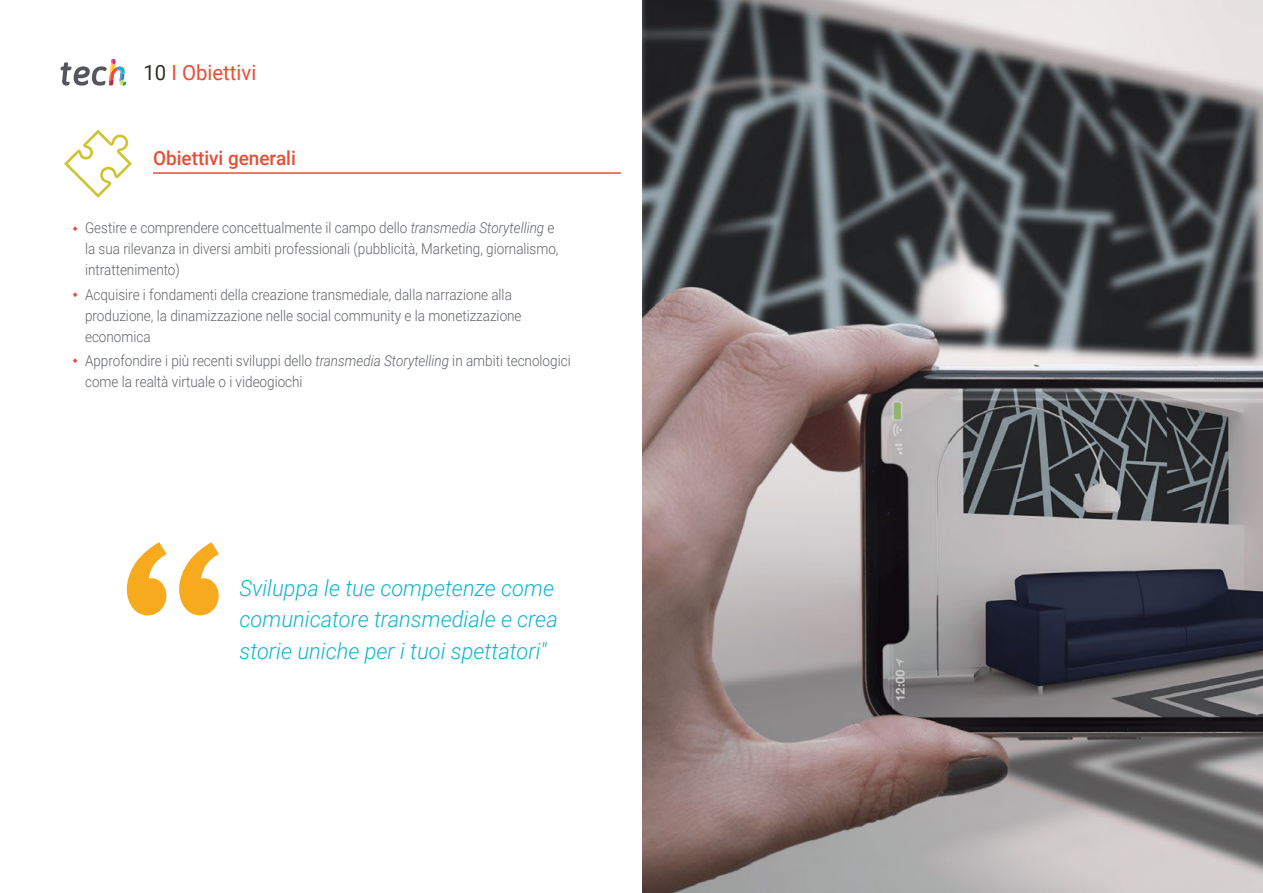
<style>
.page{position:relative;width:1263px;height:893px;background:#fff}
.page>*{position:absolute;margin:0;border:0;box-sizing:border-box;transform-origin:0 0}
.t1{font:italic 300 22.5px/31.5px "Roboto";color:#0fb6cf}
.t2{font:21px "Roboto";color:#e94d35}
.t3{font:500 19.5px "Roboto";color:#e94d35}
.t4{font:300 15px/21px "Roboto";color:#61646a;scale:.9 1}
.s1{color:#312e20}
.s2{font-style:italic}
</style>
<div class="page">
<hr style="left:153px;top:173px;width:468px;height:1px;background:#e94d35">
<svg style="left:64px;top:130px;width:68px;height:68px"></svg>
<svg style="left:61px;top:59px;width:65px;height:27px"></svg>
<img style="left:642px;top:0;width:621px;height:893px">
<svg style="left:127px;top:542px;width:92px;height:73px"></svg>
<h2 class="t2" style="left:144px;top:57px;width:114px"><span class="s1">10</span> I Obiettivi</h2>
<h3 class="t3" style="left:153px;top:144px;width:144px">Obiettivi generali</h3>
<p class="t4" style="left:85px;top:217px;width:528px">Gestire e comprendere concettualmente il campo dello <span class="s2">transmedia Storytelling</span> e la sua rilevanza in diversi ambiti professionali (pubblicità, Marketing, giornalismo, intrattenimento)</p>
<p class="t4" style="left:85px;top:283px;width:487px">Acquisire i fondamenti della creazione transmediale, dalla narrazione alla produzione, la dinamizzazione nelle social community e la monetizzazione economica</p>
<p class="t4" style="left:85px;top:349px;width:541px">Approfondire i più recenti sviluppi dello <span class="s2">transmedia Storytelling</span> in ambiti tecnologici come la realtà virtuale o i videogiochi</p>
<h1 class="t1" style="left:239px;top:571px;width:320px">Sviluppa le tue competenze come comunicatore transmediale e crea storie uniche per i tuoi spettatori"</h1>
</div>
